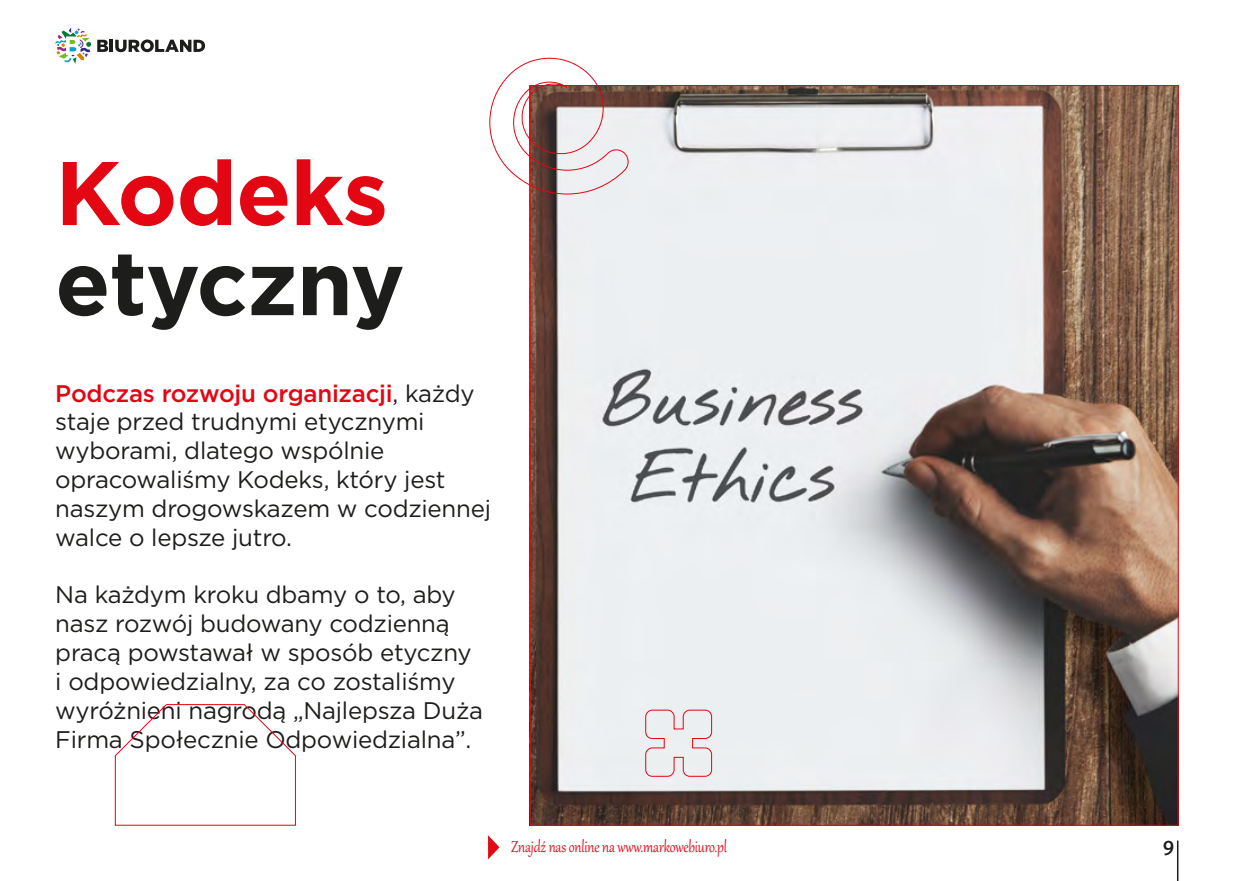
<style>
.page{position:relative;width:1234px;height:881px;background:#fff}
.page>*{position:absolute;margin:0;border:0;box-sizing:border-box;transform-origin:0 0}
.t1{font:700 90px "Gotham";letter-spacing:-.01em;color:#1d1d1b}
.t2{font:700 90px "Gotham";letter-spacing:-.01em;color:#e30613}
.t3{font:24px/28.8px "Gotham";letter-spacing:-.01em;color:#1d1d1b}
.t4{font:21px "Naomi Sans EFN Medium";color:#1d1d1b}
.t5{font:19.5px "Gabriola";letter-spacing:-.01em;color:#e30613;scale:.85 1}
.s1{font-weight:500;color:#e30613}
</style>
<div class="page">
<svg style="left:488px;top:835px;width:11px;height:24px"></svg>
<svg style="left:97px;top:39px;width:108px;height:13px"></svg>
<svg style="left:55px;top:28px;width:36px;height:36px"></svg>
<hr style="left:1176px;top:840px;width:2px;height:40px;background:#1d1d1b">
<img style="left:531px;top:87px;width:645px;height:736px">
<svg style="left:644px;top:709px;width:68px;height:67px;background:#ebdde0"></svg>
<svg style="left:114px;top:704px;width:182px;height:121px"></svg>
<svg style="left:489px;top:57px;width:141px;height:138px"></svg>
<h1 class="t2" style="left:55px;top:133px;width:334px">Kodeks</h1>
<h1 class="t1" style="left:55px;top:223px;width:351px">etyczny</h1>
<p class="t3" style="left:55px;top:378px;width:437px"><span class="s1">Podczas rozwoju organizacji</span>, każdy staje przed trudnymi etycznymi wyborami, dlatego wspólnie opracowaliśmy Kodeks, który jest naszym drogowskazem w codziennej walce o lepsze jutro.</p>
<p class="t3" style="left:55px;top:579px;width:429px">Na każdym kroku dbamy o to, aby nasz rozwój budowany codzienną pracą powstawał w sposób etyczny i odpowiedzialny, za co zostaliśmy wyróżnieni nagrodą „Najlepsza Duża Firma Społecznie Odpowiedzialna”.</p>
<p class="t5" style="left:511px;top:833px;width:255px">Znajdź nas online na www.markowebiuro.pl</p>
<p class="t4" style="left:1162px;top:835px;width:13px">9</p>
</div>
